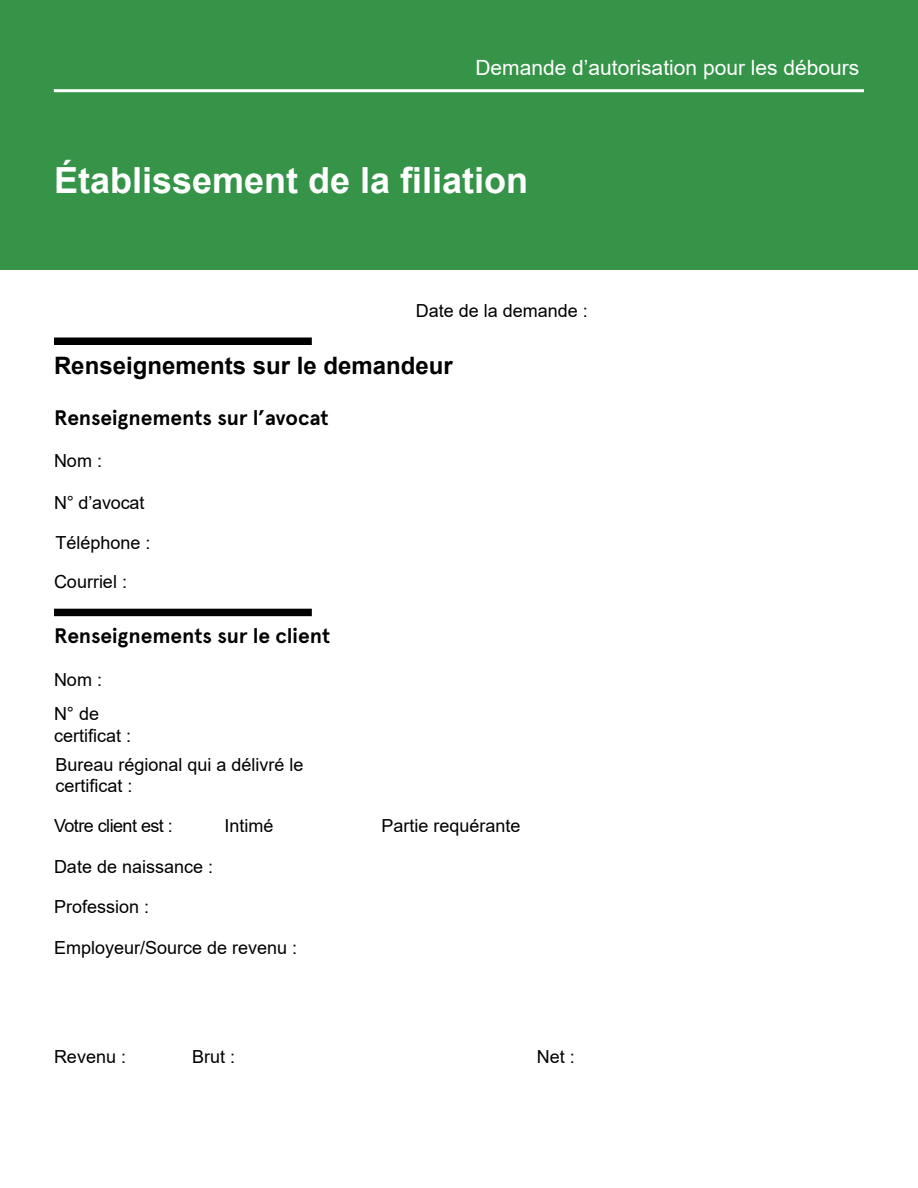
<style>
.page{position:relative;width:918px;height:1188px;background:#fff}
.page>*{position:absolute;margin:0;border:0;box-sizing:border-box;transform-origin:0 0}
.H1_-_Title_of_the_fo{font:700 36px "Arial";color:#fff}
.H2_-_Section_title{font:700 24px "Arial";color:#000}
.t1{font:700 21px "Apercu";letter-spacing:-.005em;color:#000}
.t2{font:21px "Arial";color:#fff}
.t3{font:18px/21.6px "Arial";color:#000}
.t4{font:18px "Arial";letter-spacing:-.03em;color:#000}
</style>
<div class="page">
<div style="left:0;top:0;width:918px;height:270px;background:#359448"></div>
<hr style="left:54px;top:89px;width:810px;height:3px;background:#fff">
<div style="left:54px;top:609px;width:258px;height:7px;background:#000"></div>
<div style="left:54px;top:338px;width:258px;height:7px;background:#000"></div>
<p class="t2" style="left:475px;top:53px;width:386px">Demande d’autorisation pour les débours</p>
<h1 class="H1_-_Title_of_the_fo" style="left:54px;top:155px;width:476px">Établissement de la filiation</h1>
<p class="t3" style="left:416px;top:300px;width:174px">Date de la demande :</p>
<h2 class="H2_-_Section_title" style="left:54px;top:349px;width:400px">Renseignements sur le demandeur</h2>
<p class="t1" style="left:54px;top:404px;width:276px">Renseignements sur l’avocat</p>
<p class="t3" style="left:54px;top:450px;width:50px">Nom :</p>
<p class="t3" style="left:54px;top:492px;width:92px">N° d’avocat</p>
<p class="t3" style="left:55px;top:532px;width:97px">Téléphone :</p>
<p class="t3" style="left:54px;top:571px;width:75px">Courriel :</p>
<p class="t1" style="left:54px;top:623px;width:278px">Renseignements sur le client</p>
<p class="t3" style="left:54px;top:669px;width:50px">Nom :</p>
<p class="t3" style="left:54px;top:703px;width:47px">N° de</p>
<p class="t3" style="left:54px;top:725px;width:79px">certificat :</p>
<p class="t3" style="left:55px;top:753px;width:250px">Bureau régional qui a délivré le certificat :</p>
<p class="t4" style="left:54px;top:814px;width:120px">Votre client est :</p>
<p class="t3" style="left:224px;top:815px;width:51px">Intimé</p>
<p class="t3" style="left:381px;top:815px;width:141px">Partie requérante</p>
<p class="t3" style="left:54px;top:856px;width:161px">Date de naissance :</p>
<p class="t3" style="left:54px;top:896px;width:97px">Profession :</p>
<p class="t3" style="left:54px;top:937px;width:245px">Employeur/Source de revenu :</p>
<p class="t3" style="left:54px;top:1046px;width:74px">Revenu :</p>
<p class="t3" style="left:192px;top:1046px;width:45px">Brut :</p>
<p class="t3" style="left:537px;top:1046px;width:40px">Net :</p>
</div>
